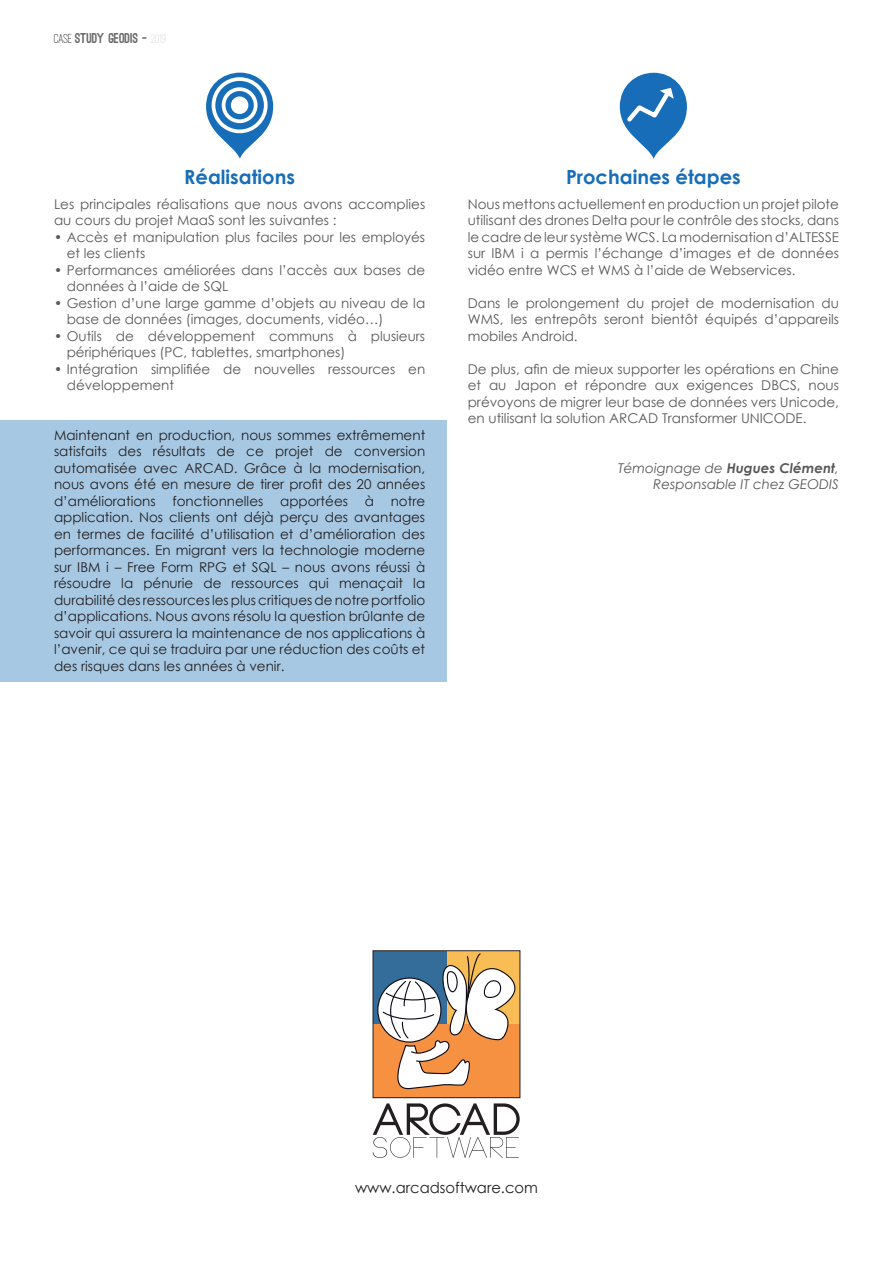
<style>
.page{position:relative;width:893px;height:1263px;background:#fff}
.page>*{position:absolute;margin:0;border:0;box-sizing:border-box;transform-origin:0 0}
.t1{font:700 19.5px "Century Gothic";color:#176db7}
.t2{font:15px "Century Gothic";color:#231f20}
.t3{font:13.5px/16.5px "Century Gothic";color:#57585a}
.t4{font:13.5px/16.5px "Century Gothic";color:#231f20;text-align:justify}
.t5{font:italic 13.5px/16.5px "Century Gothic";color:#57585a;text-align:right}
.t6{font:700 13.5px "Ostrich Sans";color:#231f20}
.s1{font-weight:500}
.s2{font-weight:300}
.s3{font-weight:700}
</style>
<div class="page">
<div style="left:0;top:420px;width:446px;height:261px;background:#a7c8e3"></div>
<svg style="left:206px;top:73px;width:67px;height:86px;fill:#176db7"></svg>
<div style="left:231px;top:96px;width:17px;height:18px;background:#fff;border-radius:50%"></div>
<div style="left:222px;top:87px;width:36px;height:36px;border:4px solid #fff;border-radius:50%"></div>
<div style="left:212px;top:77px;width:56px;height:56px;border:4px solid #fff;border-radius:50%"></div>
<svg style="left:620px;top:73px;width:67px;height:86px;fill:#176db7"></svg>
<svg style="left:623px;top:88px;width:51px;height:38px;background:#3e85c3"></svg>
<div style="left:446px;top:951px;width:74px;height:82px;background:#f8bd54"></div>
<svg style="left:373px;top:1103px;width:147px;height:55px"></svg>
<svg style="left:373px;top:951px;width:73px;height:82px"></svg>
<div style="left:373px;top:1024px;width:147px;height:74px;background:#f69142"></div>
<div style="left:373px;top:951px;width:147px;height:147px;border:1px solid #231f20"></div>
<svg style="left:382px;top:952px;width:134px;height:138px"></svg>
<p class="t6" style="left:54px;top:33px;width:113px"><span class="s1">CASE</span> study GEODIS - <span class="s2">2019</span></p>
<h1 class="t1" style="left:184px;top:162px;width:112px">Réalisations</h1>
<p class="t3" style="left:54px;top:195px;width:373px">Les principales réalisations que nous avons accomplies au cours du projet MaaS sont les suivantes :</p>
<p class="t3" style="left:67px;top:228px;width:360px;text-indent:-13px">• Accès et manipulation plus faciles pour les employés et les clients</p>
<p class="t3" style="left:67px;top:261px;width:360px;text-indent:-13px">• Performances améliorées dans l’accès aux bases de données à l’aide de SQL</p>
<p class="t3" style="left:67px;top:294px;width:360px;text-indent:-13px">• Gestion d’une large gamme d’objets au niveau de la base de données (images, documents, vidéo…)</p>
<p class="t3" style="left:67px;top:327px;width:360px;text-indent:-13px">• Outils de développement communs à plusieurs périphériques (PC, tablettes, smartphones)</p>
<p class="t3" style="left:67px;top:360px;width:360px;text-indent:-13px">• Intégration simplifiée de nouvelles ressources en développement</p>
<p class="t4" style="left:54px;top:426px;width:373px">Maintenant en production, nous sommes extrêmement satisfaits des résultats de ce projet de conversion automatisée avec ARCAD. Grâce à la modernisation, nous avons été en mesure de tirer profit des 20 années d’améliorations fonctionnelles apportées à notre application. Nos clients ont déjà perçu des avantages en termes de facilité d’utilisation et d’amélioration des performances. En migrant vers la technologie moderne sur IBM i – Free Form RPG et SQL – nous avons réussi à résoudre la pénurie de ressources qui menaçait la durabilité des ressources les plus critiques de notre portfolio d’applications. Nous avons résolu la question brûlante de savoir qui assurera la maintenance de nos applications à l’avenir, ce qui se traduira par une réduction des coûts et des risques dans les années à venir.</p>
<h1 class="t1" style="left:566px;top:162px;width:176px">Prochaines étapes</h1>
<p class="t3" style="left:468px;top:196px;width:373px;text-align:justify">Nous mettons actuellement en production un projet pilote utilisant des drones Delta pour le contrôle des stocks, dans le cadre de leur système WCS. La modernisation d’ALTESSE sur IBM i a permis l’échange d’images et de données vidéo entre WCS et WMS à l’aide de Webservices.</p>
<p class="t3" style="left:468px;top:295px;width:373px;text-align:justify">Dans le prolongement du projet de modernisation du WMS, les entrepôts seront bientôt équipés d’appareils mobiles Android.</p>
<p class="t3" style="left:468px;top:360px;width:373px;text-align:justify">De plus, afin de mieux supporter les opérations en Chine et au Japon et répondre aux exigences DBCS, nous prévoyons de migrer leur base de données vers Unicode, en utilisant la solution ARCAD Transformer UNICODE.</p>
<p class="t5" style="left:618px;top:459px;width:222px">Témoignage de <span class="s3">Hugues Clément</span>,<br>Responsable IT chez GEODIS</p>
<p class="t2" style="left:355px;top:1177px;width:184px">www.arcadsoftware.com</p>
</div>
